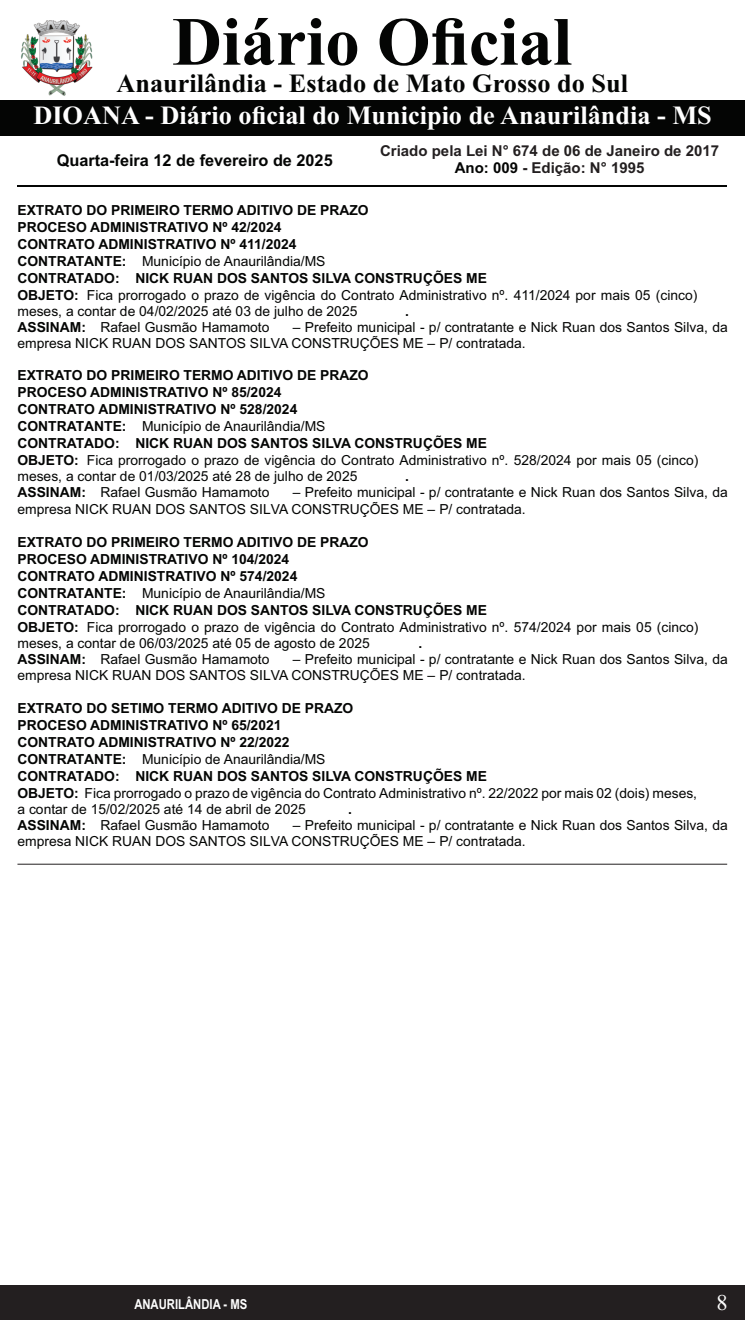
<style>
.page{position:relative;width:745px;height:1320px;background:#fff}
.page>*{position:absolute;margin:0;border:0;box-sizing:border-box;transform-origin:0 0}
.t1{font:700 68.75px "Times New Roman";color:#040504}
.t2{font:700 26.25px "Times New Roman";color:#fff}
.t3{font:700 26.25px "Times New Roman";color:#040504}
.t4{font:22.5px "Times New Roman";color:#fff}
.t5{font:700 16.25px "Arial";color:#040504}
.t6{font:700 15px/16.8px "Arial";color:#231f20;text-align:center}
.t7{font:700 13.88px/16.8px "Arial";color:#040504}
.t8{font:13.88px/16.1px "Arial";color:#040504}
.t9{font:700 13.75px "Arial Narrow";color:#fff}
.s1{color:#040504}
.s2{font-weight:400}
.s3{font-weight:700}
</style>
<div class="page">
<div style="left:0;top:1284px;width:744px;height:36px;background:#231f20"></div>
<div style="left:0;top:100px;width:744px;height:35px;background:#040504"></div>
<hr style="left:17px;top:185px;width:709px;height:2px;background:#040504">
<img style="left:21px;top:20px;width:71px;height:76px">
<hr style="left:17px;top:864px;width:709px;height:1px;background:#231f20">
<h1 class="t1" style="left:172px;top:18px;width:401px">Diário Oficial</h1>
<h2 class="t2" style="left:33px;top:106px;width:679px">DIOANA - Diário oficial do Municipio de Anaurilândia - MS</h2>
<h2 class="t3" style="left:116px;top:74px;width:512px">Anaurilândia - Estado de Mato Grosso do Sul</h2>
<p class="t5" style="left:57px;top:154px;width:277px">Quarta-feira 12 de fevereiro de 2025</p>
<p class="t6" style="left:380px;top:144px;width:340px">Criado pela Lei N° 674 de 06 de Janeiro de 2017<br><span class="s1">Ano: 009</span> - Edição: N° 1995</p>
<p class="t7" style="left:17px;top:203px;width:681px">EXTRATO DO PRIMEIRO TERMO ADITIVO DE PRAZO<br>PROCESO ADMINISTRATIVO Nº 42/2024<br>CONTRATO ADMINISTRATIVO Nº 411/2024<br>CONTRATANTE: <span class="s2">Município de Anaurilândia/MS<br></span>CONTRATADO: NICK RUAN DOS SANTOS SILVA CONSTRUÇÕES ME<br>OBJETO: <span class="s2">Fica prorrogado o prazo de vigência do Contrato Administrativo nº. 411/2024 por mais 05 (cinco) meses, a contar de 04/02/2025 até 03 de julho de 2025</span></p>
<p class="t7" style="left:405px;top:304px;width:5px">.</p>
<p class="t8" style="left:17px;top:320px;width:253px"><span class="s3">ASSINAM:</span> Rafael Gusmão Hamamoto</p>
<p class="t8" style="left:17px;top:320px;width:711px;text-indent:275px">– Prefeito municipal - p/ contratante e Nick Ruan dos Santos Silva, da empresa NICK RUAN DOS SANTOS SILVA CONSTRUÇÕES ME – P/ contratada.</p>
<p class="t7" style="left:17px;top:368px;width:682px">EXTRATO DO PRIMEIRO TERMO ADITIVO DE PRAZO<br>PROCESO ADMINISTRATIVO Nº 85/2024<br>CONTRATO ADMINISTRATIVO Nº 528/2024<br>CONTRATANTE: <span class="s2">Município de Anaurilândia/MS<br></span>CONTRATADO: NICK RUAN DOS SANTOS SILVA CONSTRUÇÕES ME<br>OBJETO: <span class="s2">Fica prorrogado o prazo de vigência do Contrato Administrativo nº. 528/2024 por mais 05 (cinco) meses, a contar de 01/03/2025 até 28 de julho de 2025</span></p>
<p class="t7" style="left:405px;top:469px;width:5px">.</p>
<p class="t8" style="left:17px;top:486px;width:253px"><span class="s3">ASSINAM:</span> Rafael Gusmão Hamamoto</p>
<p class="t8" style="left:17px;top:486px;width:711px;text-indent:275px">– Prefeito municipal - p/ contratante e Nick Ruan dos Santos Silva, da empresa NICK RUAN DOS SANTOS SILVA CONSTRUÇÕES ME – P/ contratada.</p>
<p class="t7" style="left:17px;top:535px;width:682px">EXTRATO DO PRIMEIRO TERMO ADITIVO DE PRAZO<br>PROCESO ADMINISTRATIVO Nº 104/2024<br>CONTRATO ADMINISTRATIVO Nº 574/2024<br>CONTRATANTE: <span class="s2">Município de Anaurilândia/MS<br></span>CONTRATADO: NICK RUAN DOS SANTOS SILVA CONSTRUÇÕES ME<br>OBJETO: <span class="s2">Fica prorrogado o prazo de vigência do Contrato Administrativo nº. 574/2024 por mais 05 (cinco) meses, a contar de 06/03/2025 até 05 de agosto de 2025</span></p>
<p class="t7" style="left:418px;top:636px;width:5px">.</p>
<p class="t8" style="left:17px;top:652px;width:253px"><span class="s3">ASSINAM:</span> Rafael Gusmão Hamamoto</p>
<p class="t8" style="left:17px;top:652px;width:711px;text-indent:275px">– Prefeito municipal - p/ contratante e Nick Ruan dos Santos Silva, da empresa NICK RUAN DOS SANTOS SILVA CONSTRUÇÕES ME – P/ contratada.</p>
<p class="t7" style="left:17px;top:701px;width:680px">EXTRATO DO SETIMO TERMO ADITIVO DE PRAZO<br>PROCESO ADMINISTRATIVO Nº 65/2021<br>CONTRATO ADMINISTRATIVO Nº 22/2022<br>CONTRATANTE: <span class="s2">Município de Anaurilândia/MS<br></span>CONTRATADO: NICK RUAN DOS SANTOS SILVA CONSTRUÇÕES ME<br>OBJETO: <span class="s2">Fica prorrogado o prazo de vigência do Contrato Administrativo nº. 22/2022 por mais 02 (dois) meses, a contar de 15/02/2025 até 14 de abril de 2025</span></p>
<p class="t7" style="left:348px;top:802px;width:5px">.</p>
<p class="t8" style="left:17px;top:818px;width:253px"><span class="s3">ASSINAM:</span> Rafael Gusmão Hamamoto</p>
<p class="t8" style="left:17px;top:818px;width:711px;text-indent:275px">– Prefeito municipal - p/ contratante e Nick Ruan dos Santos Silva, da empresa NICK RUAN DOS SANTOS SILVA CONSTRUÇÕES ME – P/ contratada.</p>
<p class="t9" style="left:134px;top:1298px;width:114px">ANAURILÂNDIA - MS</p>
<h3 class="t4" style="left:716px;top:1294px;width:13px">8</h3>
</div>
